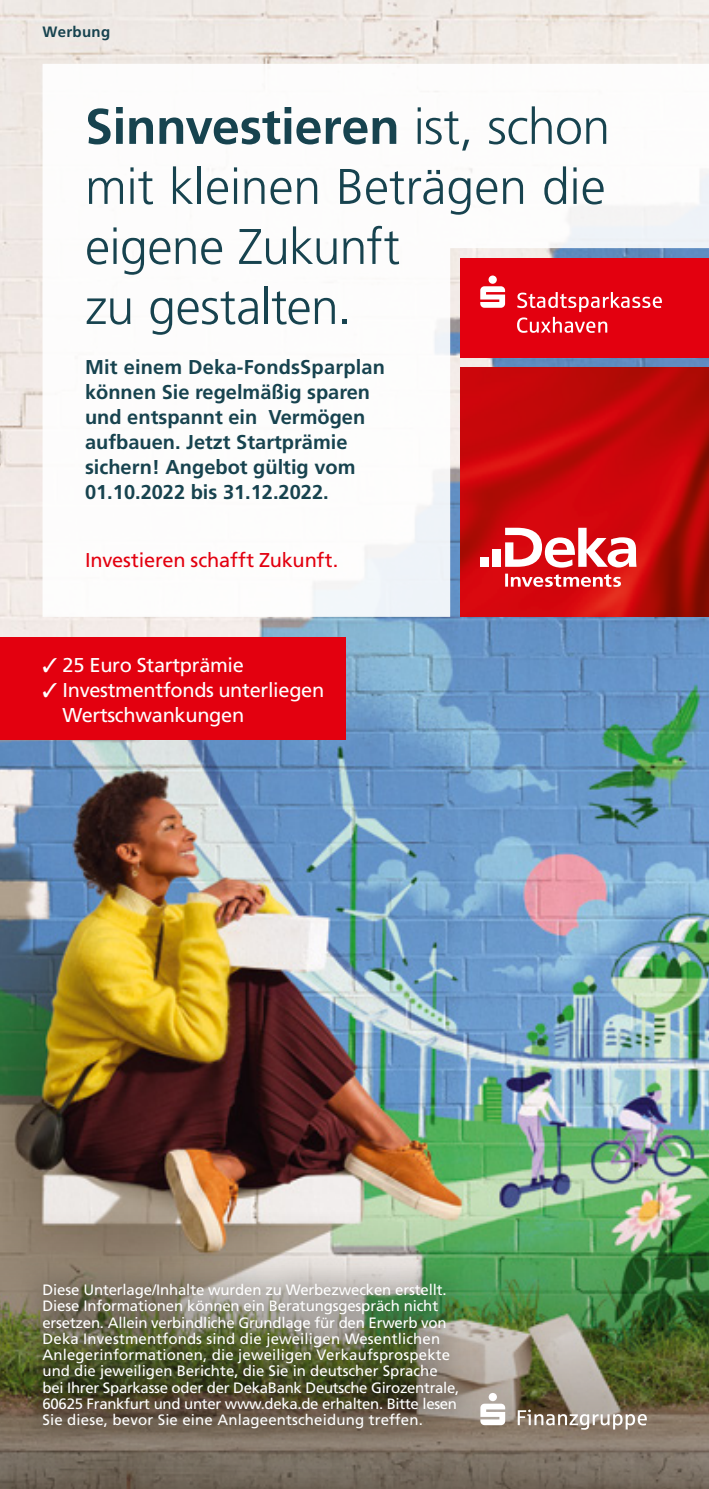
<style>
.page{position:relative;width:709px;height:1489px;background:#fff}
.page>*{position:absolute;margin:0;border:0;box-sizing:border-box;transform-origin:0 0}
.t1{font:300 50px/60px "Deka Frutiger OTPS";letter-spacing:-.005em;color:#17434f}
.t2{font:700 20px/25px "Deka Frutiger OTPS";color:#17434f}
.t3{font:20px/25px "Deka Frutiger OTPS";letter-spacing:-.015em;color:#fff}
.t4{font:20px "Deka Frutiger OTPS";letter-spacing:-.01em;color:#e3000f}
.t5{font:15px/16.2px "Deka Frutiger OTPS";letter-spacing:-.01em;color:#fff}
.t6{font:700 15px "Deka Frutiger OTPS";letter-spacing:.02em;color:#17434f}
.s1{font-weight:700}
</style>
<div class="page">
<img style="left:0;top:0;width:709px;height:1212px">
<img style="left:0;top:1212px;width:709px;height:276px">
<svg style="left:43px;top:64px;width:666px;height:553px"></svg>
<img style="left:461px;top:368px;width:248px;height:248px">
<svg style="left:505px;top:527px;width:131px;height:40px"></svg>
<div style="left:493px;top:549px;width:8px;height:18px;background:#fff"></div>
<div style="left:480px;top:557px;width:8px;height:10px;background:#fff"></div>
<svg style="left:505px;top:573px;width:116px;height:14px"></svg>
<div style="left:461px;top:258px;width:248px;height:99px;background:#e3000f"></div>
<svg style="left:517px;top:292px;width:145px;height:41px"></svg>
<svg style="left:480px;top:275px;width:25px;height:33px"></svg>
<svg style="left:480px;top:1392px;width:25px;height:32px"></svg>
<svg style="left:517px;top:1409px;width:130px;height:20px;background:#a29589"></svg>
<svg style="left:20px;top:1262px;width:459px;height:187px;background:#707056"></svg>
<div style="left:0;top:637px;width:345px;height:103px;background:#e3000f"></div>
<p class="t6" style="left:43px;top:23px;width:69px">Werbung</p>
<h1 class="t1" style="left:85px;top:96px;width:526px"><span class="s1">Sinnvestieren</span> ist, schon mit kleinen Beträgen die eigene Zukunft<br>zu gestalten.</h1>
<h2 class="t2" style="left:85px;top:354px;width:301px">Mit einem Deka-FondsSparplan können Sie regelmäßig sparen und entspannt ein Vermögen aufbauen. Jetzt Startprämie sichern! Angebot gültig vom<br>01.10.2022 bis 31.12.2022.</h2>
<h2 class="t4" style="left:85px;top:547px;width:255px">Investieren schafft Zukunft.</h2>
<h2 class="t3" style="left:43px;top:652px;width:203px">✓ 25 Euro Startprämie</h2>
<h2 class="t3" style="left:63px;top:677px;width:263px;text-indent:-20px">✓ Investmentfonds unterliegen<br>Wertschwankungen</h2>
<p class="t5" style="left:43px;top:1281px;width:418px">Diese Unterlage/Inhalte wurden zu Werbezwecken erstellt.<br>Diese Informationen können ein Beratungsgespräch nicht ersetzen. Allein verbindliche Grundlage für den Erwerb von Deka Investmentfonds sind die jeweiligen Wesentlichen Anlegerinformationen, die jeweiligen Verkaufsprospekte und die jeweiligen Berichte, die Sie in deutscher Sprache bei Ihrer Sparkasse oder der DekaBank Deutsche Girozentrale, 60625 Frankfurt und unter www.deka.de erhalten. Bitte lesen Sie diese, bevor Sie eine Anlageentscheidung treffen.</p>
</div>
